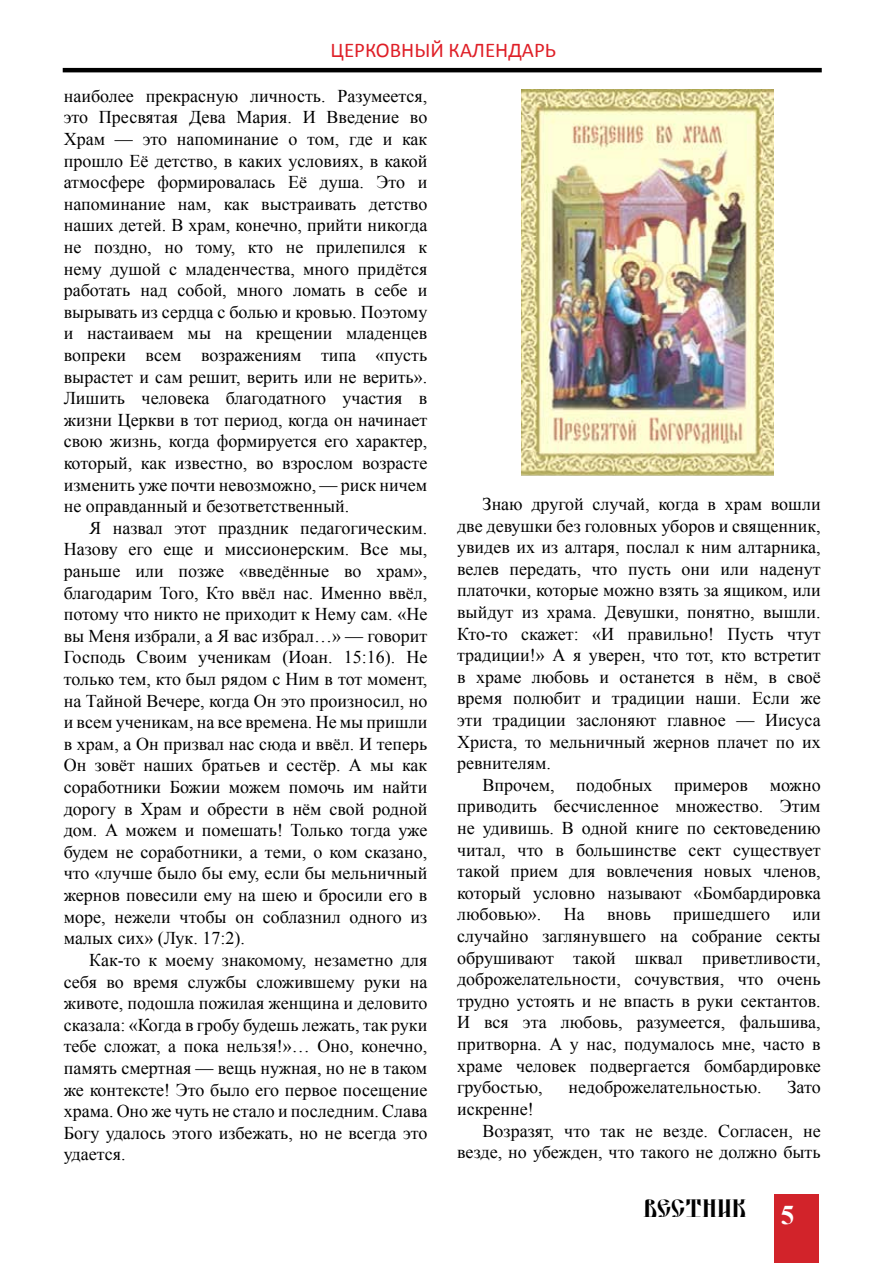
<style>
.page{position:relative;width:893px;height:1263px;background:#fff}
.page>*{position:absolute;margin:0;border:0;box-sizing:border-box;transform-origin:0 0}
.t1{font:700 27px "Times New Roman";color:#fff}
.t2{font:24px "DS Yermak D";color:#000}
.t3{font:21px "Calibri";color:#df1f27}
.t4{font:18px/21.6px "Times New Roman";color:#000;text-align:justify}
</style>
<div class="page">
<hr style="left:63px;top:68px;width:759px;height:4px;background:#000">
<div style="left:774px;top:1195px;width:45px;height:68px;background:#d2232a"></div>
<img style="left:522px;top:89px;width:252px;height:386px">
<p class="t3" style="left:331px;top:37px;width:227px">ЦЕРКОВНЫЙ КАЛЕНДАРЬ</p>
<p class="t4" style="left:64px;top:85px;width:365px">наиболее прекрасную личность. Разумеется, это Пресвятая Дева Мария. И Введение во Храм — это напоминание о том, где и как прошло Её детство, в каких условиях, в какой атмосфере формировалась Её душа. Это и напоминание нам, как выстраивать детство наших детей. В храм, конечно, прийти никогда не поздно, но тому, кто не прилепился к нему душой с младенчества, много придётся работать над собой, много ломать в себе и вырывать из сердца с болью и кровью. Поэтому и настаиваем мы на крещении младенцев вопреки всем возражениям типа «пусть вырастет и сам решит, верить или не верить».<br>Лишить человека благодатного участия в жизни Церкви в тот период, когда он начинает свою жизнь, когда формируется его характер, который, как известно, во взрослом возрасте изменить уже почти невозможно, — риск ничем не оправданный и безответственный.</p>
<p class="t4" style="left:64px;top:517px;width:365px;text-indent:26px">Я назвал этот праздник педагогическим.<br>Назову его еще и миссионерским. Все мы, раньше или позже «введённые во храм», благодарим Того, Кто ввёл нас. Именно ввёл, потому что никто не приходит к Нему сам. «Не вы Меня избрали, а Я вас избрал…» — говорит Господь Своим ученикам (Иоан. 15:16). Не только тем, кто был рядом с Ним в тот момент, на Тайной Вечере, когда Он это произносил, но и всем ученикам, на все времена. Не мы пришли в храм, а Он призвал нас сюда и ввёл. И теперь Он зовёт наших братьев и сестёр. А мы как соработники Божии можем помочь им найти дорогу в Храм и обрести в нём свой родной дом. А можем и помешать! Только тогда уже будем не соработники, а теми, о ком сказано, что «лучше было бы ему, если бы мельничный жернов повесили ему на шею и бросили его в море, нежели чтобы он соблазнил одного из малых сих» (Лук. 17:2).</p>
<p class="t4" style="left:64px;top:949px;width:365px;text-indent:26px">Как-то к моему знакомому, незаметно для себя во время службы сложившему руки на животе, подошла пожилая женщина и деловито сказала: «Когда в гробу будешь лежать, так руки тебе сложат, а пока нельзя!»… Оно, конечно, память смертная — вещь нужная, но не в таком же контексте! Это было его первое посещение храма. Оно же чуть не стало и последним. Слава Богу удалось этого избежать, но не всегда это удается.</p>
<p class="t4" style="left:457px;top:493px;width:365px;text-indent:26px">Знаю другой случай, когда в храм вошли две девушки без головных уборов и священник, увидев их из алтаря, послал к ним алтарника, велев передать, что пусть они или наденут платочки, которые можно взять за ящиком, или выйдут из храма. Девушки, понятно, вышли.<br>Кто-то скажет: «И правильно! Пусть чтут традиции!» А я уверен, что тот, кто встретит в храме любовь и останется в нём, в своё время полюбит и традиции наши. Если же эти традиции заслоняют главное — Иисуса Христа, то мельничный жернов плачет по их ревнителям.</p>
<p class="t4" style="left:457px;top:774px;width:365px;text-indent:26px">Впрочем, подобных примеров можно приводить бесчисленное множество. Этим не удивишь. В одной книге по сектоведению читал, что в большинстве сект существует такой прием для вовлечения новых членов, который условно называют «Бомбардировка любовью». На вновь пришедшего или случайно заглянувшего на собрание секты обрушивают такой шквал приветливости, доброжелательности, сочувствия, что очень трудно устоять и не впасть в руки сектантов.<br>И вся эта любовь, разумеется, фальшива, притворна. А у нас, подумалось мне, часто в храме человек подвергается бомбардировке грубостью,</p>
<p class="t4" style="left:569px;top:1076px;width:195px">недоброжелательностью.</p>
<p class="t4" style="left:787px;top:1076px;width:35px">Зато</p>
<p class="t4" style="left:457px;top:1098px;width:78px">искренне!</p>
<p class="t4" style="left:483px;top:1119px;width:340px">Возразят, что так не везде. Согласен, не</p>
<p class="t4" style="left:457px;top:1141px;width:365px">везде, но убежден, что такого не должно быть</p>
<h2 class="t2" style="left:643px;top:1195px;width:105px">ВЕСТНИК</h2>
<h1 class="t1" style="left:781px;top:1196px;width:15px">5</h1>
</div>
